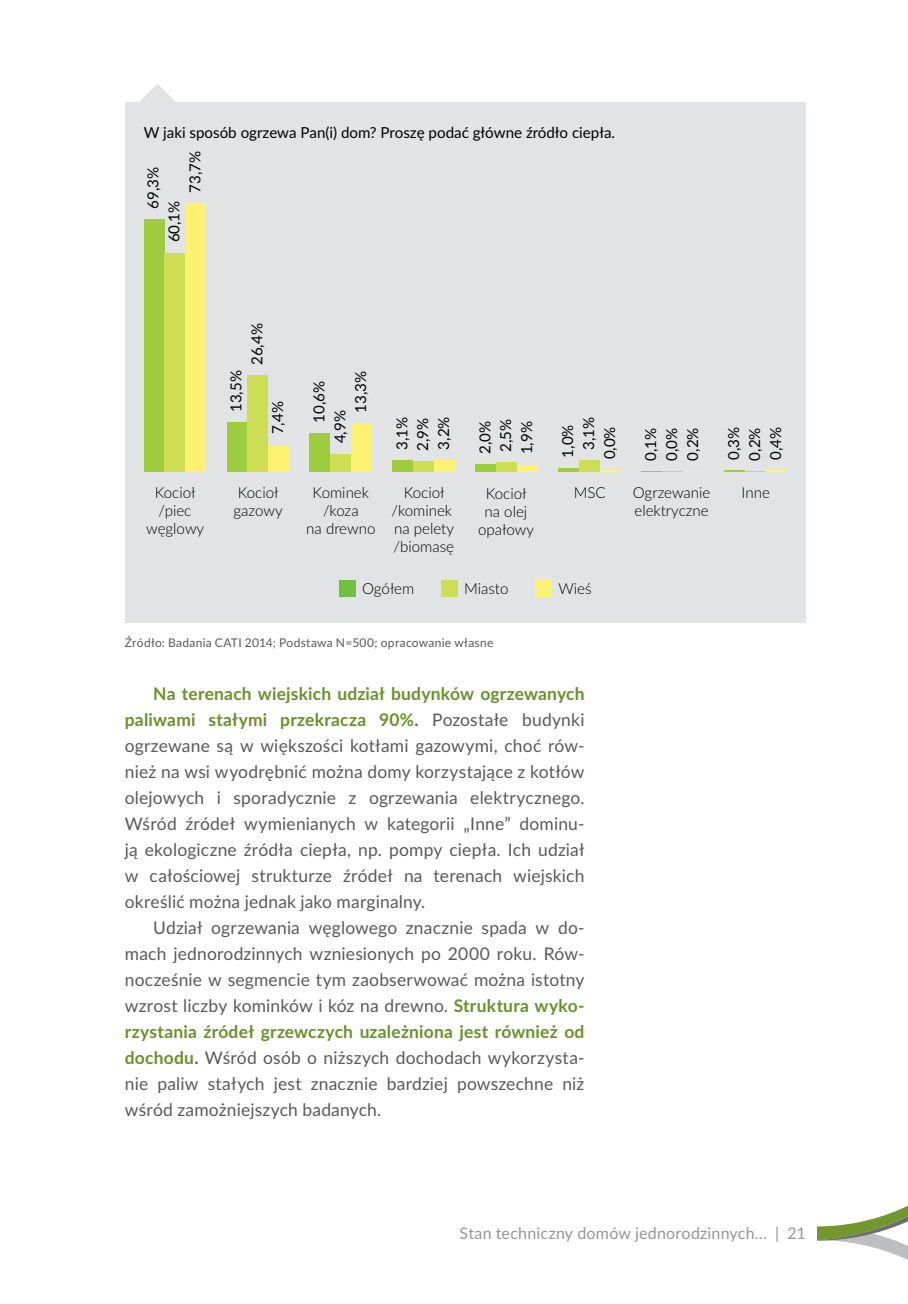
<style>
.page{position:relative;width:908px;height:1304px;background:#fff}
.page>*{position:absolute;margin:0;border:0;box-sizing:border-box;transform-origin:0 0}
.t1{font:17.4px/26px "Lato";letter-spacing:.01em;color:#58595b;text-align:justify}
.t2{font:16px "Lato";letter-spacing:.01em;color:#939598}
.t3{font:15.2px/20.8px "Lato";color:#000;text-align:justify}
.t4{font:300 15.2px/18.2px "Lato";color:#000;text-align:center}
.t5{font:12px "Lato";letter-spacing:.025em;color:#58595b}
.s1{font-weight:700;color:#699028}
.s2{font-weight:700}
</style>
<div class="page">
<svg style="left:817px;top:1206px;width:90px;height:54px"></svg>
<div style="left:125px;top:102px;width:680px;height:520px;background:#e2e3e4"></div>
<svg style="left:139px;top:84px;width:36px;height:18px"></svg>
<div style="left:143px;top:220px;width:21px;height:252px;background:#9ecc3f"></div>
<div style="left:164px;top:253px;width:21px;height:219px;background:#cede54"></div>
<div style="left:185px;top:204px;width:21px;height:268px;background:#fcf171"></div>
<div style="left:226px;top:423px;width:21px;height:49px;background:#9ecc3f"></div>
<div style="left:247px;top:376px;width:21px;height:96px;background:#cede54"></div>
<div style="left:268px;top:445px;width:21px;height:27px;background:#fcf171"></div>
<div style="left:309px;top:433px;width:21px;height:39px;background:#9ecc3f"></div>
<div style="left:330px;top:454px;width:21px;height:18px;background:#cede54"></div>
<div style="left:351px;top:424px;width:21px;height:48px;background:#fcf171"></div>
<div style="left:392px;top:461px;width:21px;height:11px;background:#9ecc3f"></div>
<div style="left:413px;top:461px;width:21px;height:11px;background:#cede54"></div>
<div style="left:434px;top:460px;width:21px;height:12px;background:#fcf171"></div>
<div style="left:475px;top:465px;width:21px;height:7px;background:#9ecc3f"></div>
<div style="left:496px;top:463px;width:21px;height:9px;background:#cede54"></div>
<div style="left:517px;top:465px;width:21px;height:7px;background:#fcf171"></div>
<hr style="left:558px;top:468px;width:21px;height:4px;background:#9ecc3f">
<div style="left:579px;top:461px;width:21px;height:11px;background:#cede54"></div>
<hr style="left:600px;top:470px;width:21px;height:2px;background:#fcf171">
<svg style="left:641px;top:471px;width:62px;height:1px"></svg>
<svg style="left:724px;top:471px;width:62px;height:1px"></svg>
<div style="left:339px;top:580px;width:16px;height:16px;background:#72bf44"></div>
<div style="left:441px;top:580px;width:16px;height:16px;background:#cede54"></div>
<div style="left:535px;top:580px;width:16px;height:16px;background:#fcf171"></div>
<p class="t3" style="left:144px;top:121px;width:473px">W jaki sposób ogrzewa Pan(i) dom? Proszę podać główne źródło ciepła.</p>
<p class="t3" style="left:184px;top:193px;width:43px;rotate:-90deg">73,7%</p>
<p class="t3" style="left:142px;top:242px;width:77px;text-indent:33px;rotate:-90deg">69,3%<br>60,1%</p>
<p class="t3" style="left:246px;top:365px;width:43px;rotate:-90deg">26,4%</p>
<p class="t3" style="left:225px;top:412px;width:43px;rotate:-90deg">13,5%</p>
<p class="t3" style="left:266px;top:434px;width:35px;rotate:-90deg">7,4%</p>
<p class="t3" style="left:308px;top:443px;width:64px;text-indent:21px;rotate:-90deg">10,6%<br>4,9%</p>
<p class="t3" style="left:349px;top:413px;width:43px;rotate:-90deg">13,3%</p>
<p class="t3" style="left:390px;top:451px;width:36px;rotate:-90deg">3,1% 2,9% 3,2%</p>
<p class="t3" style="left:473px;top:454px;width:37px;rotate:-90deg">2,0% 2,5% 1,9%</p>
<p class="t3" style="left:556px;top:458px;width:35px;rotate:-90deg">1,0%</p>
<p class="t3" style="left:577px;top:450px;width:35px;rotate:-90deg">3,1%</p>
<p class="t3" style="left:598px;top:459px;width:35px;rotate:-90deg">0,0%</p>
<p class="t3" style="left:639px;top:461px;width:35px;rotate:-90deg">0,1% 0,0% 0,2%</p>
<p class="t3" style="left:722px;top:461px;width:35px;rotate:-90deg">0,3% 0,2% 0,4%</p>
<p class="t4" style="left:146px;top:482px;width:59px">Kocioł /piec węglowy</p>
<p class="t4" style="left:233px;top:482px;width:51px;text-align:left">Kocioł gazowy</p>
<p class="t4" style="left:306px;top:482px;width:71px">Kominek /koza<br>na drewno</p>
<p class="t4" style="left:391px;top:482px;width:64px">Kocioł /kominek na pelety /biomasę</p>
<p class="t4" style="left:478px;top:483px;width:57px">Kocioł na olej opałowy</p>
<p class="t4" style="left:573px;top:482px;width:34px">MSC</p>
<p class="t4" style="left:632px;top:482px;width:79px;text-align:left">Ogrzewanie elektryczne</p>
<p class="t4" style="left:741px;top:482px;width:30px">Inne</p>
<p class="t4" style="left:362px;top:578px;width:54px">Ogółem</p>
<p class="t4" style="left:464px;top:578px;width:46px">Miasto</p>
<p class="t4" style="left:558px;top:578px;width:35px">Wieś</p>
<p class="t5" style="left:125px;top:634px;width:370px">Źródło: Badania CATI 2014; Podstawa N=500; opracowanie własne</p>
<p class="t1" style="left:125px;top:680px;width:461px;text-indent:28px"><span class="s1">Na terenach wiejskich udział budynków ogrzewanych paliwami stałymi przekracza 90%</span><span class="s2">.</span> Pozostałe budynki ogrzewane są w większości kotłami gazowymi, choć rów&shy;nież na wsi wyodrębnić można domy korzystające z kotłów olejowych i sporadycznie z ogrzewania elektrycznego.<br>Wśród źródeł wymienianych w kategorii „Inne” dominu&shy;ją ekologiczne źródła ciepła, np. pompy ciepła. Ich udział w całościowej strukturze źródeł na terenach wiejskich określić można jednak jako marginalny.</p>
<p class="t1" style="left:125px;top:914px;width:461px;text-indent:28px">Udział ogrzewania węglowego znacznie spada w do&shy;mach jednorodzinnych wzniesionych po 2000 roku. Rów&shy;nocześnie w segmencie tym zaobserwować można istotny wzrost liczby kominków i kóz na drewno. <span class="s1">Struktura wyko&shy;rzystania źródeł grzewczych uzależniona jest również od dochodu</span><span class="s2">.</span> Wśród osób o niższych dochodach wykorzysta&shy;nie paliw stałych jest znacznie bardziej powszechne niż wśród zamożniejszych badanych.</p>
<p class="t2" style="left:459px;top:1221px;width:347px">Stan techniczny domów jednorodzinnych… | 21</p>
</div>
